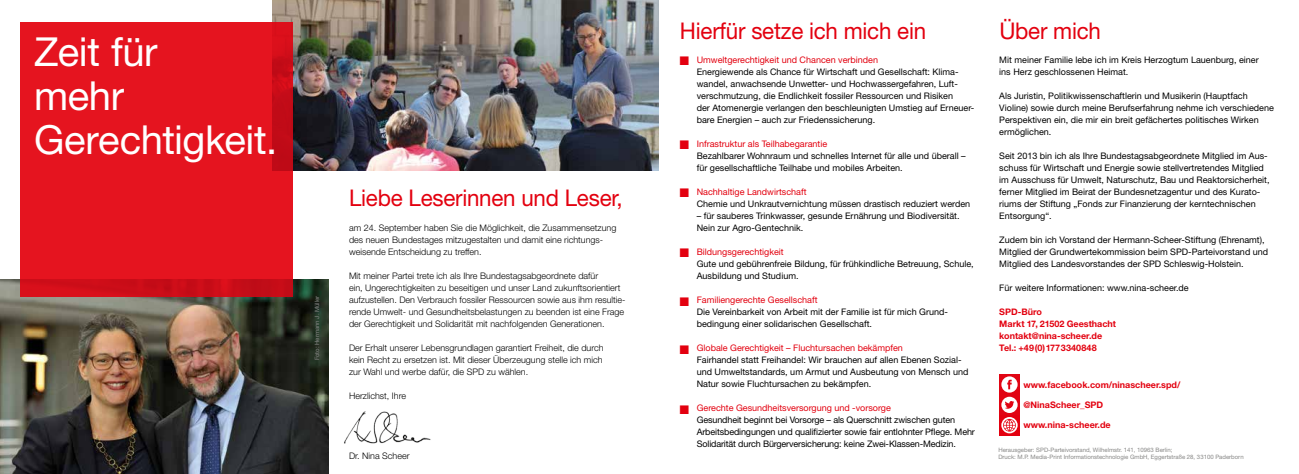
<style>
.page{position:relative;width:1299px;height:474px;background:#fff}
.page>*{position:absolute;margin:0;border:0;box-sizing:border-box;transform-origin:0 0}
.t1{font:40px/44px "Helvetica Neue LT Std";letter-spacing:-.01em;color:#fff}
.t2{font:23px "Helvetica Neue LT Std";letter-spacing:-.01em;color:#e3000f}
.t3{font:9px/12px "Helvetica Neue LT Std";color:#000}
.t4{font:300 9px/12px "Helvetica Neue LT Std";color:#000}
.t5{font:700 9px/12px "Helvetica Neue LT Std";color:#e3000f}
.t6{font:6px "Helvetica Neue LT Std";color:#878786}
.s1{font-family:"Arial";font-weight:700;font-size:18.5px;color:#e3000f}
.s2{color:#e3000f}
</style>
<div class="page">
<img style="left:272px;top:0;width:386px;height:170px">
<div style="left:999px;top:374px;width:20px;height:20px;background:#e10413"></div>
<svg style="left:999px;top:394px;width:20px;height:21px"></svg>
<svg style="left:1001px;top:376px;width:16px;height:36px"></svg>
<svg style="left:999px;top:415px;width:20px;height:20px"></svg>
<svg style="left:1001px;top:416px;width:16px;height:17px"></svg>
<svg style="left:1003px;top:418px;width:12px;height:13px"></svg>
<img style="left:0;top:279px;width:329px;height:194px">
<svg style="left:20px;top:23px;width:272px;height:274px;background:#e2131e"></svg>
<img style="left:344px;top:411px;width:87px;height:33px">
<h1 class="t1" style="left:34px;top:28px;width:244px">Zeit für<br>mehr<br>Gerechtigkeit.</h1>
<p class="t6" style="left:313px;top:360px;width:66px;rotate:-90deg">Foto: Hermann J. Müller</p>
<h2 class="t2" style="left:349px;top:184px;width:275px">Liebe Leserinnen und Leser,</h2>
<p class="t4" style="left:349px;top:221px;width:269px">am 24. September haben Sie die Möglichkeit, die Zusammensetzung des neuen Bundestages mitzugestalten und damit eine richtungs&shy;weisende Entscheidung zu treffen.</p>
<p class="t4" style="left:349px;top:269px;width:278px">Mit meiner Partei trete ich als Ihre Bundestagsabgeordnete dafür<br>ein, Ungerechtigkeiten zu beseitigen und unser Land zukunftsorientiert aufzustellen. Den Verbrauch fossiler Ressourcen sowie aus ihm resultie&shy;rende Umwelt- und Gesundheitsbelastungen zu beenden ist eine Frage der Gerechtigkeit und Solidarität mit nachfolgenden Generationen.</p>
<p class="t4" style="left:349px;top:341px;width:256px;text-align:justify">Der Erhalt unserer Lebensgrundlagen garantiert Freiheit, die durch kein Recht zu ersetzen ist. Mit dieser Überzeugung stelle ich mich zur Wahl und werbe dafür, die SPD zu wählen.</p>
<p class="t4" style="left:349px;top:389px;width:59px">Herzlichst, Ihre</p>
<p class="t4" style="left:349px;top:449px;width:62px">Dr. Nina Scheer</p>
<h2 class="t2" style="left:680px;top:17px;width:248px">Hierfür setze ich mich ein</h2>
<p class="t3" style="left:696px;top:53px;width:279px;text-indent:-18px"><span class="s1">■</span> <span class="s2">Umweltgerechtigkeit und Chancen verbinden<br></span>Energiewende als Chance für Wirtschaft und Gesellschaft: Klima&shy;wandel, anwachsende Unwetter- und Hochwassergefahren, Luft&shy;verschmutzung, die Endlichkeit fossiler Ressourcen und Risiken<br>der Atomenergie verlangen den beschleunigten Umstieg auf Erneuer&shy;bare Energien – auch zur Friedenssicherung.</p>
<p class="t3" style="left:696px;top:137px;width:270px;text-indent:-18px"><span class="s1">■</span> <span class="s2">Infrastruktur als Teilhabegarantie<br></span>Bezahlbarer Wohnraum und schnelles Internet für alle und überall – für gesellschaftliche Teilhabe und mobiles Arbeiten.</p>
<p class="t3" style="left:696px;top:185px;width:275px;text-indent:-18px"><span class="s1">■</span> <span class="s2">Nachhaltige Landwirtschaft<br></span>Chemie und Unkrautvernichtung müssen drastisch reduziert werden</p>
<p class="t3" style="left:696px;top:209px;width:264px">– für sauberes Trinkwasser, gesunde Ernährung und Biodiversität.<br>Nein zur Agro-Gentechnik.</p>
<p class="t3" style="left:696px;top:245px;width:278px;text-indent:-18px"><span class="s1">■</span> <span class="s2">Bildungsgerechtigkeit<br></span>Gute und gebührenfreie Bildung, für frühkindliche Betreuung, Schule,<br>Ausbildung und Studium.</p>
<p class="t3" style="left:696px;top:293px;width:253px;text-indent:-18px"><span class="s1">■</span> <span class="s2">Familiengerechte Gesellschaft<br></span>Die Vereinbarkeit von Arbeit mit der Familie ist für mich Grund&shy;bedingung einer solidarischen Gesellschaft.</p>
<p class="t3" style="left:696px;top:341px;width:273px;text-indent:-18px"><span class="s1">■</span> <span class="s2">Globale Gerechtigkeit – Fluchtursachen bekämpfen<br></span>Fairhandel statt Freihandel: Wir brauchen auf allen Ebenen Sozial&shy;und Umweltstandards, um Armut und Ausbeutung von Mensch und Natur sowie Fluchtursachen zu bekämpfen.</p>
<p class="t3" style="left:696px;top:401px;width:280px;text-indent:-18px"><span class="s1">■</span> <span class="s2">Gerechte Gesundheitsversorgung und -vorsorge<br></span>Gesundheit beginnt bei Vorsorge – als Querschnitt zwischen guten Arbeitsbedingungen und qualifizierter sowie fair entlohnter Pflege. Mehr Solidarität durch Bürgerversicherung: keine Zwei-Klassen-Medizin.</p>
<h2 class="t2" style="left:999px;top:17px;width:103px">Über mich</h2>
<p class="t3" style="left:999px;top:53px;width:261px">Mit meiner Familie lebe ich im Kreis Herzogtum Lauenburg, einer ins Herz geschlossenen Heimat.</p>
<p class="t3" style="left:999px;top:89px;width:276px">Als Juristin, Politikwissenschaftlerin und Musikerin (Hauptfach Violine) sowie durch meine Berufserfahrung nehme ich verschiedene Perspektiven ein, die mir ein breit gefächertes politisches Wirken ermöglichen.</p>
<p class="t3" style="left:999px;top:149px;width:272px">Seit 2013 bin ich als Ihre Bundestagsabgeordnete Mitglied im Aus&shy;schuss für Wirtschaft und Energie sowie stellvertretendes Mitglied im Ausschuss für Umwelt, Naturschutz, Bau und Reaktorsicherheit, ferner Mitglied im Beirat der Bundesnetzagentur und des Kurato&shy;riums der Stiftung „Fonds zur Finanzierung der kerntechnischen Entsorgung“.</p>
<p class="t3" style="left:999px;top:233px;width:270px">Zudem bin ich Vorstand der Hermann-Scheer-Stiftung (Ehrenamt),<br>Mitglied der Grundwertekommission beim SPD-Parteivorstand und<br>Mitglied des Landesvorstandes der SPD Schleswig-Holstein.</p>
<p class="t3" style="left:999px;top:281px;width:191px">Für weitere Informationen: www.nina-scheer.de</p>
<p class="t5" style="left:999px;top:305px;width:118px">SPD-Büro<br>Markt 17, 21502 Geesthacht kontakt@nina-scheer.de<br>Tel.: +49(0)1773340848</p>
<p class="t5" style="left:1023px;top:378px;width:158px">www.facebook.com/ninascheer.spd/</p>
<p class="t5" style="left:1023px;top:398px;width:81px">@NinaScheer_SPD</p>
<p class="t5" style="left:1023px;top:419px;width:89px">www.nina-scheer.de</p>
<p class="t6" style="left:998px;top:446px;width:176px">Herausgeber: SPD-Parteivorstand, Wilhelmstr. 141, 10963 Berlin;</p>
<p class="t6" style="left:998px;top:453px;width:247px">Druck: M.P. Media-Print Informationstechnologie GmbH, Eggertstraße 28, 33100 Paderborn</p>
</div>
